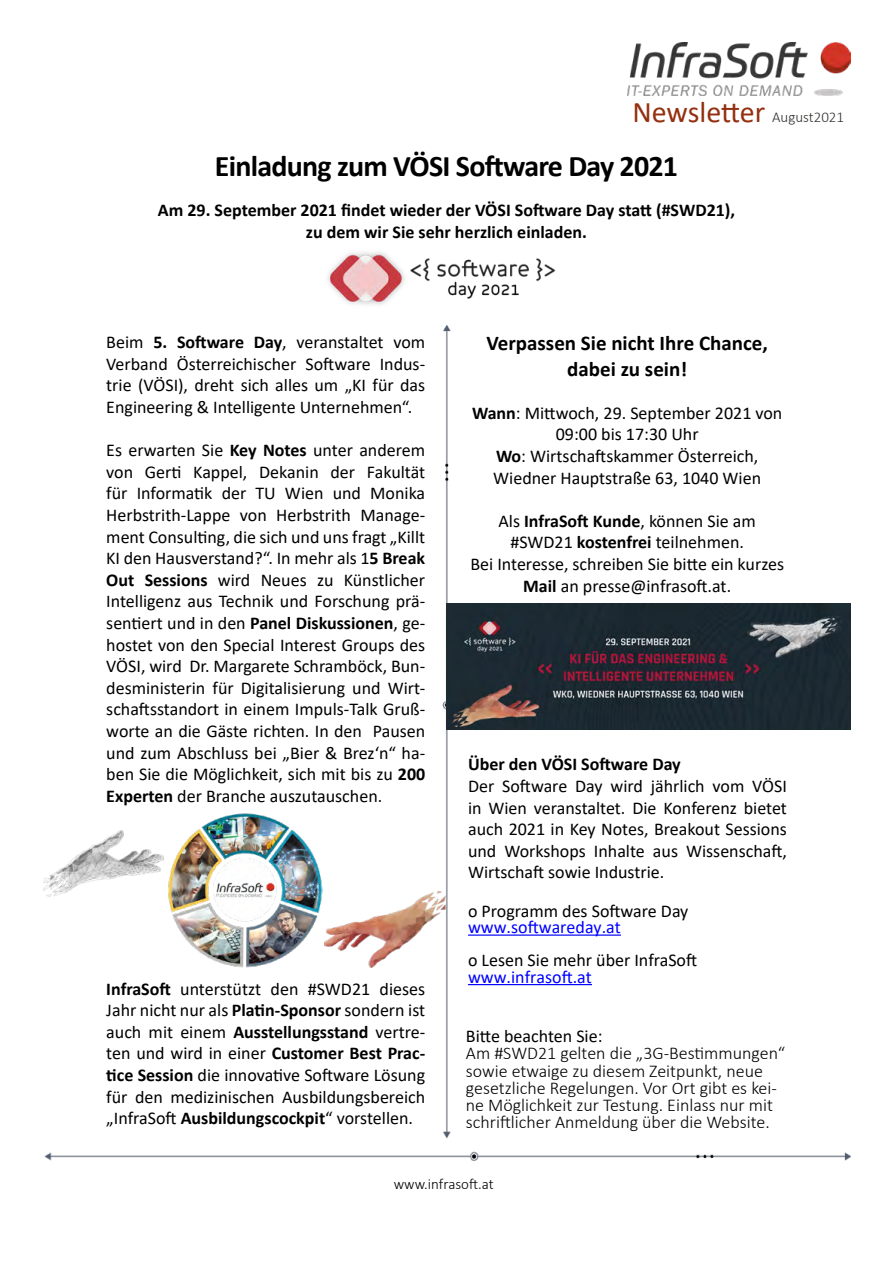
<style>
.page{position:relative;width:893px;height:1263px;background:#fff}
.page>*{position:absolute;margin:0;border:0;box-sizing:border-box;transform-origin:0 0}
.t1{font:700 30px "Calibri";letter-spacing:-.025em;color:#000}
.t2{font:30px "Calibri";color:#942f0f}
.t3{font:700 21px/25.2px "Calibri";color:#000;text-align:center}
.t4{font:18px/21.6px "Calibri";color:#000;text-align:justify}
.t5{font:300 18px/17.2px "Calibri";color:#000}
.t6{font:700 18px/21.6px "Calibri";color:#000;text-align:center}
.t7{font:18px "Calibri";color:#00f}
.t8{font:300 15px "Calibri";color:#000}
.s1{font-weight:300;font-size:15px;color:#32312f}
.s2{font-weight:700}
</style>
<div class="page">
<img style="left:627px;top:43px;width:223px;height:52px">
<hr style="left:468px;top:934px;width:153px;height:2px;background:#00f">
<hr style="left:468px;top:984px;width:124px;height:1px;background:#00f">
<img style="left:44px;top:1151px;width:806px;height:10px">
<img style="left:442px;top:325px;width:9px;height:814px">
<img style="left:168px;top:813px;width:154px;height:154px">
<img style="left:328px;top:252px;width:228px;height:53px">
<img style="left:446px;top:603px;width:404px;height:126px">
<img style="left:325px;top:891px;width:120px;height:76px">
<img style="left:43px;top:830px;width:121px;height:66px">
<h1 class="t2" style="left:632px;top:91px;width:213px">Newsletter <span class="s1">August2021</span></h1>
<h1 class="t1" style="left:215px;top:144px;width:465px">Einladung zum VÖSI Software Day 2021</h1>
<p class="t6" style="left:158px;top:199px;width:579px">Am 29. September 2021 findet wieder der VÖSI Software Day statt (#SWD21), zu dem wir Sie sehr herzlich einladen.</p>
<p class="t4" style="left:106px;top:331px;width:320px">Beim <span class="s2">5. Software Day</span>, veranstaltet vom Verband Österreichischer Software Indus&shy;trie (VÖSI), dreht sich alles um „KI für das Engineering &amp; Intelligente Unternehmen“.</p>
<p class="t4" style="left:106px;top:439px;width:320px">Es erwarten Sie <span class="s2">Key Notes</span> unter anderem von Gerti Kappel, Dekanin der Fakultät für Informatik der TU Wien und Monika Herbstrith-Lappe von Herbstrith Manage&shy;ment Consulting, die sich und uns fragt „Killt KI den Hausverstand?“. In mehr als 1<span class="s2">5 Break Out Sessions</span> wird Neues zu Künstlicher Intelligenz aus Technik und Forschung prä&shy;sentiert und in den <span class="s2">Panel Diskussionen</span>, ge&shy;hostet von den Special Interest Groups des VÖSI, wird Dr. Margarete Schramböck, Bun&shy;desministerin für Digitalisierung und Wirt&shy;schaftsstandort in einem Impuls-Talk Gruß&shy;worte an die Gäste richten. In den Pausen und zum Abschluss bei „Bier &amp; Brez‘n“ ha&shy;ben Sie die Möglichkeit, sich mit bis zu <span class="s2">200<br>Experten</span> der Branche auszutauschen.</p>
<p class="t4" style="left:106px;top:977px;width:320px"><span class="s2">InfraSoft</span> unterstützt den #SWD21 dieses Jahr nicht nur als <span class="s2">Platin-Sponsor</span> sondern ist auch mit einem <span class="s2">Ausstellungsstand</span> vertre&shy;ten und wird in einer <span class="s2">Customer Best Prac&shy;tice Session</span> die innovative Software Lösung für den medizinischen Ausbildungsbereich „InfraSoft <span class="s2">Ausbildungscockpit</span>“ vorstellen.</p>
<p class="t3" style="left:487px;top:331px;width:283px">Verpassen Sie nicht Ihre Chance, dabei zu sein!</p>
<p class="t4" style="left:472px;top:402px;width:312px;text-align:center"><span class="s2">Wann</span>: Mittwoch, 29. September 2021 von<br>09:00 bis 17:30 Uhr<br><span class="s2">Wo</span>: Wirtschaftskammer Österreich,<br>Wiedner Hauptstraße 63, 1040 Wien</p>
<p class="t4" style="left:470px;top:510px;width:315px;text-align:center">Als <span class="s2">InfraSoft Kunde</span>, können Sie am #SWD21 <span class="s2">kostenfrei</span> teilnehmen.<br>Bei Interesse, schreiben Sie bitte ein kurzes <span class="s2">Mail</span> an presse@infrasoft.at.</p>
<p class="t6" style="left:468px;top:753px;width:214px">Über den VÖSI Software Day</p>
<p class="t4" style="left:468px;top:775px;width:320px">Der Software Day wird jährlich vom VÖSI in Wien veranstaltet. Die Konferenz bietet auch 2021 in Key Notes, Breakout Sessions und Workshops Inhalte aus Wissenschaft, Wirtschaft sowie Industrie.</p>
<p class="t4" style="left:468px;top:899px;width:222px">o Programm des Software Day</p>
<p class="t7" style="left:468px;top:914px;width:154px">www.softwareday.at</p>
<p class="t4" style="left:468px;top:949px;width:231px">o Lesen Sie mehr über InfraSoft</p>
<p class="t7" style="left:468px;top:964px;width:125px">www.infrasoft.at</p>
<p class="t4" style="left:466px;top:1025px;width:138px">Bitte beachten Sie:</p>
<p class="t5" style="left:466px;top:1045px;width:321px">Am #SWD21 gelten die „3G-Bestimmungen“ sowie etwaige zu diesem Zeitpunkt, neue gesetzliche Regelungen. Vor Ort gibt es kei&shy;ne Möglichkeit zur Testung. Einlass nur mit schriftlicher Anmeldung über die Website.</p>
<p class="t8" style="left:394px;top:1174px;width:101px">www.infrasoft.at</p>
</div>
